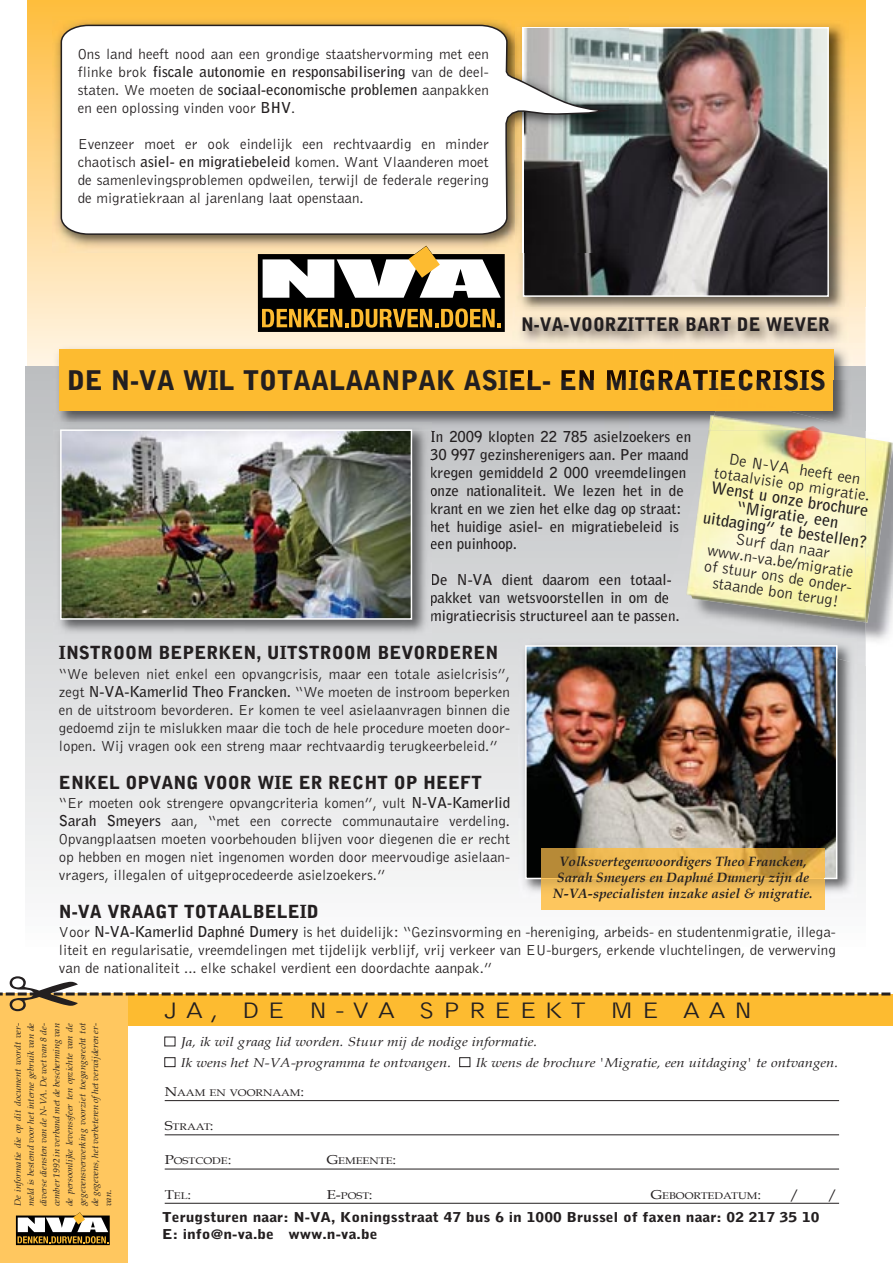
<style>
.page{position:relative;width:893px;height:1263px;background:#fff}
.page>*{position:absolute;margin:0;border:0;box-sizing:border-box;transform-origin:0 0}
.t1{font:900 27px "Bell Gothic Std";letter-spacing:-.005em;color:#231f20}
.t2{font:300 23.25px "Bell Gothic Std";letter-spacing:.28em;color:#231f20;scale:1.16 1}
.t3{font:900 18.6px "Bell Gothic Std";color:#231f20;scale:.96 1}
.t4{font:900 18px "Bell Gothic Std";color:#231f20}
.t5{font:300 16.2px/15.6px "Bell Gothic Std";color:#231f20}
.t6{font:700 16.2px/15.6px "Bell Gothic Std";color:#231f20;text-align:center}
.t7{font:300 15px/18px "Bell Gothic Std";color:#231f20;text-align:justify}
.t8{font:700 15px/18px "Bell Gothic Std";letter-spacing:-.005em;color:#231f20}
.t9{font:italic 700 13.5px/16.2px "Book Antiqua";color:#231f20;text-align:center}
.t10{font:900 13.5px/16.4px "Bell Gothic Std";color:#231f20;scale:1.16 1}
.t11{font:italic 12.9px "Book Antiqua";color:#231f20;scale:1.15 1}
.t12{font:12.9px "Book Antiqua";color:#231f20;scale:1.16 1}
.t13{font:9.75px "Book Antiqua";color:#231f20;scale:1.16 1}
.t14{font:italic 9px/12.9px "Book Antiqua";color:#231f20;text-align:justify;scale:1.05 1}
.s1{font-weight:700}
.s2{color:#fff}
.s3{font-size:12.9px}
.s4{font-size:9.75px}
</style>
<div class="page">
<svg style="left:27px;top:0;width:839px;height:407px;background:#fed992"></svg>
<div style="left:25px;top:366px;width:840px;height:581px;background:linear-gradient(to bottom,#bcbec0,#fbfcfc)"></div>
<img style="left:53px;top:343px;width:799px;height:87px">
<div style="left:59px;top:350px;width:774px;height:61px;background:#fdbb30"></div>
<div style="left:118px;top:994px;width:774px;height:31px;background:#fdbb30"></div>
<hr style="left:165px;top:1100px;width:674px;height:1px;background:#231f20">
<hr style="left:165px;top:1134px;width:674px;height:1px;background:#231f20">
<hr style="left:165px;top:1169px;width:674px;height:1px;background:#231f20">
<hr style="left:165px;top:1203px;width:674px;height:1px;background:#231f20">
<div style="left:0;top:994px;width:128px;height:269px;background:#ffc75f"></div>
<svg style="left:16px;top:1212px;width:94px;height:33px;background:#908163"></svg>
<img style="left:516px;top:20px;width:333px;height:287px">
<img style="left:525px;top:29px;width:302px;height:266px">
<img style="left:52px;top:16px;width:576px;height:237px">
<svg style="left:61px;top:25px;width:549px;height:210px"></svg>
<img style="left:512px;top:307px;width:354px;height:72px">
<svg style="left:852px;top:366px;width:13px;height:13px"></svg>
<img style="left:512px;top:343px;width:321px;height:36px">
<img style="left:833px;top:366px;width:19px;height:13px">
<img style="left:53px;top:422px;width:378px;height:217px">
<svg style="left:431px;top:430px;width:1px;height:12px"></svg>
<svg style="left:431px;top:449px;width:1px;height:29px"></svg>
<svg style="left:431px;top:502px;width:1px;height:12px"></svg>
<svg style="left:431px;top:520px;width:1px;height:12px"></svg>
<img style="left:62px;top:431px;width:348px;height:187px">
<div style="left:60px;top:429px;width:352px;height:191px;border:1px solid #fff"></div>
<img style="left:518px;top:638px;width:339px;height:261px">
<img style="left:527px;top:647px;width:308px;height:230px">
<img style="left:541px;top:848px;width:283px;height:62px">
<hr style="left:541px;top:878px;width:283px;height:1px;background:#ffc75f">
<svg style="left:258px;top:246px;width:247px;height:86px"></svg>
<img style="left:865px;top:431px;width:27px;height:240px">
<img style="left:852px;top:427px;width:13px;height:3px">
<img style="left:663px;top:446px;width:202px;height:220px">
<img style="left:714px;top:411px;width:138px;height:19px">
<img style="left:759px;top:638px;width:98px;height:26px">
<img style="left:786px;top:645px;width:51px;height:14px">
<img style="left:791px;top:647px;width:45px;height:11px">
<img style="left:708px;top:415px;width:2px;height:15px">
<img style="left:865px;top:438px;width:28px;height:185px">
<img style="left:686px;top:430px;width:179px;height:192px">
<img style="left:710px;top:415px;width:110px;height:15px">
<svg style="left:0;top:992px;width:890px;height:4px"></svg>
<p class="t7" style="left:78px;top:46px;width:413px">Ons land heeft nood aan een grondige staatshervorming met een flinke brok <span class="s1">fiscale autonomie en responsabilisering</span> van de deel&shy;staten. We moeten de <span class="s1">sociaal-economische problemen</span> aanpakken en een oplossing vinden voor <span class="s1">BHV</span>.</p>
<p class="t7" style="left:78px;top:136px;width:413px">Evenzeer moet er ook eindelijk een rechtvaardig en minder chaotisch <span class="s1">asiel- en migratiebeleid</span> komen. Want Vlaanderen moet de samenlevingsproblemen opdweilen, terwijl de federale regering de migratiekraan al jarenlang laat openstaan.</p>
<p class="t3" style="left:521px;top:314px;width:323px">N-VA-VOORZITTER BART DE WEVER</p>
<h1 class="t1" style="left:67px;top:365px;width:760px">DE N-VA WIL TOTAALAANPAK ASIEL- EN MIGRATIECRISIS</h1>
<p class="t8" style="left:430px;top:428px;width:262px">In 2009 klopten 22 785 asielzoekers en 30 997 gezinsherenigers aan. Per maand kregen gemiddeld 2 000 vreemdelingen onze nationaliteit. We lezen het in de krant en we zien het elke dag op straat: het huidige asiel- en migratiebeleid is een puinhoop.</p>
<p class="t8" style="left:430px;top:572px;width:251px">De N-VA dient daarom een totaal&shy;pakket van wetsvoorstellen in om de migratiecrisis structureel aan te passen.</p>
<p class="t4" style="left:59px;top:643px;width:441px">INSTROOM BEPERKEN, UITSTROOM BEVORDEREN</p>
<p class="t7" style="left:59px;top:665px;width:453px">“We beleven niet enkel een opvangcrisis, maar een totale asielcrisis”, zegt <span class="s1">N-VA-Kamerlid Theo Francken.</span> “We moeten de instroom beperken en de uitstroom bevorderen. Er komen te veel asielaanvragen binnen die gedoemd zijn te mislukken maar die toch de hele procedure moeten door&shy;lopen. Wij vragen ook een streng maar rechtvaardig terugkeerbeleid.”</p>
<p class="t4" style="left:59px;top:772px;width:425px">ENKEL OPVANG VOOR WIE ER RECHT OP HEEFT</p>
<p class="t7" style="left:59px;top:795px;width:453px">“Er moeten ook strengere opvangcriteria komen”, vult <span class="s1">N-VA-Kamerlid Sarah Smeyers</span> aan, “met een correcte communautaire verdeling.<br>Opvangplaatsen moeten voorbehouden blijven voor diegenen die er recht op hebben en mogen niet ingenomen worden door meervoudige asielaan&shy;vragers, illegalen of uitgeprocedeerde asielzoekers.”</p>
<p class="t4" style="left:59px;top:901px;width:261px">N-VA VRAAGT TOTAALBELEID</p>
<p class="t7" style="left:59px;top:924px;width:778px">Voor <span class="s1">N-VA-Kamerlid Daphné Dumery</span> is het duidelijk: “Gezinsvorming en -hereniging, arbeids- en studentenmigratie, illega&shy;liteit en regularisatie, vreemdelingen met tijdelijk verblijf, vrij verkeer van EU-burgers, erkende vluchtelingen, de verwerving van de nationaliteit ... elke schakel verdient een doordachte aanpak.”</p>
<p class="t5" style="left:718px;top:450px;width:159px;text-indent:12px;rotate:9deg">De N-VA<br>totaalvisie op migratie.</p>
<p class="t5" style="left:801px;top:462px;width:63px;rotate:9deg">heeft een</p>
<p class="t6" style="left:709px;top:479px;width:167px;rotate:9deg">Wenst u onze brochure “Migratie, een uitdaging” te bestellen?</p>
<p class="t5" style="left:710px;top:527px;width:153px;text-align:center;rotate:9deg">Surf dan naar www.n-va.be/migratie of stuur ons de onder&shy;staande bon terug!</p>
<p class="t9" style="left:553px;top:853px;width:261px">Volksvertegenwoordigers Theo Francken,<br>Sarah Smeyers en Daphné Dumery zijn de<br>N-VA-specialisten inzake asiel &amp; migratie.</p>
<p class="t14" style="left:12px;top:1206px;width:176px;rotate:-90deg">De informatie die op dit document wordt ver&shy;meld is bestemd voor het interne gebruik van de diverse diensten van de N-VA. De wet van 8 de&shy;cember 1992 in verband met de bescherming van de persoonlijke levenssfeer ten opzichte van de gegevensverwerking voorziet toegangsrecht tot de gegevens, het verbeteren of het verwijderen er&shy;van.</p>
<h2 class="t2" style="left:164px;top:1001px;width:509px">JA, DE N-VA SPREEKT ME AAN</h2>
<p class="t11" style="left:164px;top:1034px;width:326px"><span class="s2">■</span> Ja, ik wil graag lid worden. Stuur mij de nodige informatie.</p>
<p class="t11" style="left:164px;top:1055px;width:587px"><span class="s2">■</span> Ik wens het N-VA-programma te ontvangen. <span class="s2">■</span> Ik wens de brochure 'Migratie, een uitdaging' te ontvangen.</p>
<p class="t13" style="left:165px;top:1087px;width:122px"><span class="s3">N</span>AAM EN VOORNAAM<span class="s3">:</span></p>
<p class="t13" style="left:165px;top:1121px;width:44px"><span class="s3">S</span>TRAAT<span class="s3">:</span></p>
<p class="t13" style="left:165px;top:1155px;width:59px"><span class="s3">P</span>OSTCODE<span class="s3">:</span></p>
<p class="t13" style="left:327px;top:1155px;width:61px"><span class="s3">G</span>EMEENTE<span class="s3">:</span></p>
<p class="t12" style="left:165px;top:1187px;width:25px">T<span class="s4">EL</span>:</p>
<p class="t13" style="left:327px;top:1189px;width:41px"><span class="s3">E-</span>POST<span class="s3">:</span></p>
<p class="t13" style="left:651px;top:1189px;width:97px"><span class="s3">G</span>EBOORTEDATUM<span class="s3">:</span></p>
<p class="t12" style="left:790px;top:1187px;width:9px">/</p>
<p class="t12" style="left:828px;top:1187px;width:9px">/</p>
<p class="t10" style="left:162px;top:1209px;width:568px">Terugsturen naar: N-VA, Koningsstraat 47 bus 6 in 1000 Brussel of faxen naar: 02 217 35 10<br>E: info@n-va.be www.n-va.be</p>
</div>
